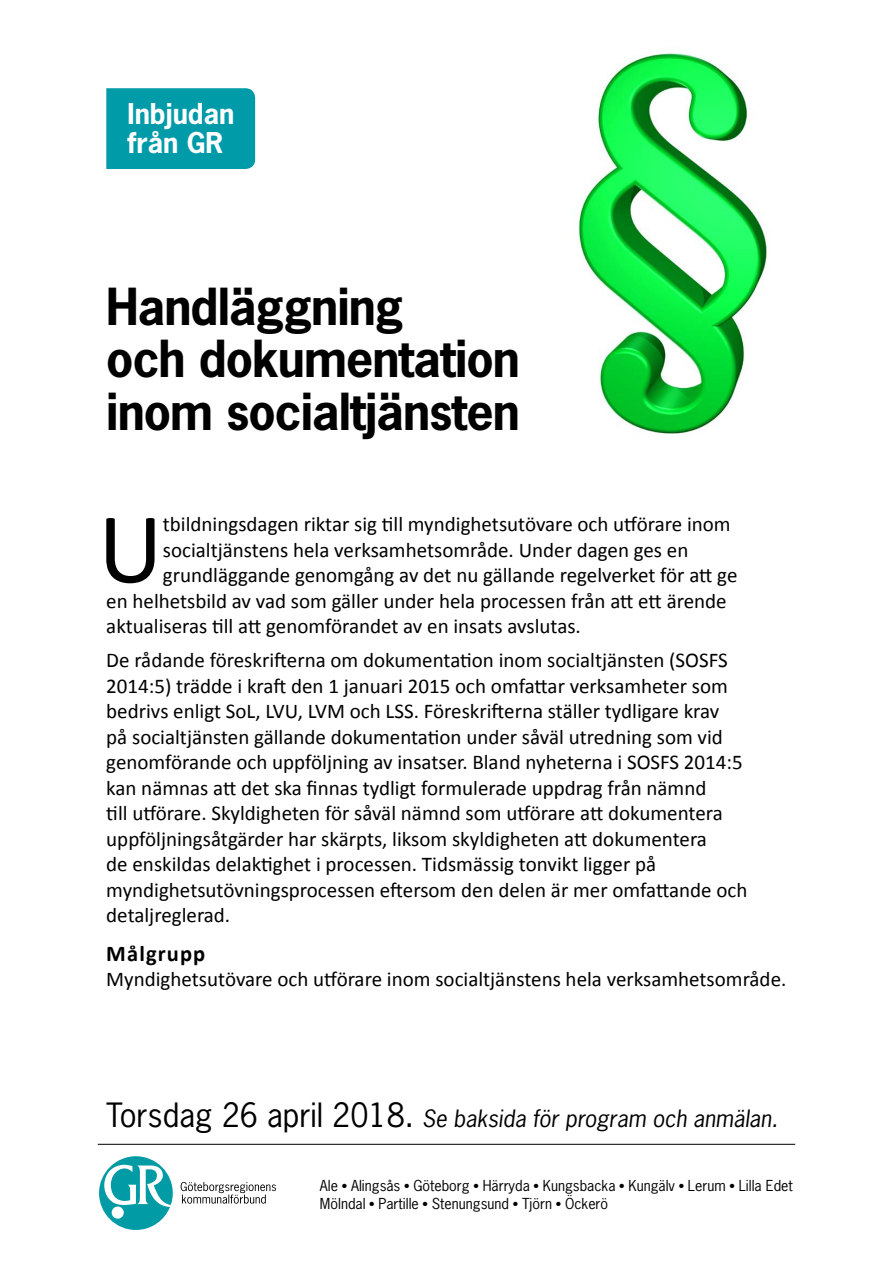
<style>
.page{position:relative;width:893px;height:1263px;background:#fff}
.page>*{position:absolute;margin:0;border:0;box-sizing:border-box;transform-origin:0 0}
.t1{font:101.4px "Calibri";color:#000}
.t2{font:700 48px/52.5px "News Gothic";letter-spacing:-.02em;color:#000}
.t3{font:700 27px/28.5px "News Gothic";color:#fff}
.t4{font:italic 22.5px "News Gothic";color:#000}
.t5{font:700 22.5px "Calibri";letter-spacing:.05em;color:#000}
.t6{font:21px/25.5px "Calibri";color:#000}
.t7{font:14.25px/18.8px "News Gothic";color:#000}
.s1{font-style:normal;font-size:31.5px}
</style>
<div class="page">
<svg style="left:181px;top:1182px;width:95px;height:22px"></svg>
<svg style="left:99px;top:1156px;width:74px;height:74px"></svg>
<hr style="left:98px;top:1144px;width:697px;height:1px;background:#000">
<div style="left:106px;top:88px;width:149px;height:81px;background:#009ba9"></div>
<img style="left:577px;top:53px;width:190px;height:381px">
<p class="t3" style="left:128px;top:99px;width:108px">Inbjudan från GR</p>
<h2 class="t2" style="left:106px;top:279px;width:415px">Handläggning<br>och dokumentation inom socialtjänsten</h2>
<h1 class="t1" style="left:98px;top:485px;width:67px">U</h1>
<p class="t6" style="left:163px;top:512px;width:569px">tbildningsdagen riktar sig till myndighetsutövare och utförare inom</p>
<p class="t6" style="left:163px;top:537px;width:527px">socialtjänstens hela verksamhetsområde. Under dagen ges en</p>
<p class="t6" style="left:163px;top:563px;width:576px">grundläggande genomgång av det nu gällande regelverket för att ge</p>
<p class="t6" style="left:106px;top:588px;width:622px">en helhetsbild av vad som gäller under hela processen från att ett ärende</p>
<p class="t6" style="left:106px;top:614px;width:476px">aktualiseras till att genomförandet av en insats avslutas.</p>
<p class="t6" style="left:106px;top:648px;width:643px">De rådande föreskrifterna om dokumentation inom socialtjänsten (SOSFS 2014:5) trädde i kraft den 1 januari 2015 och omfattar verksamheter som bedrivs enligt SoL, LVU, LVM och LSS. Föreskrifterna ställer tydligare krav<br>på socialtjänsten gällande dokumentation under såväl utredning som vid genomförande och uppföljning av insatser. Bland nyheterna i SOSFS 2014:5 kan nämnas att det ska finnas tydligt formulerade uppdrag från nämnd<br>till utförare. Skyldigheten för såväl nämnd som utförare att dokumentera uppföljningsåtgärder har skärpts, liksom skyldigheten att dokumentera<br>de enskildas delaktighet i processen. Tidsmässig tonvikt ligger på myndighetsutövningsprocessen eftersom den delen är mer omfattande och detaljreglerad.</p>
<p class="t5" style="left:106px;top:939px;width:101px">Målgrupp</p>
<p class="t6" style="left:106px;top:966px;width:682px">Myndighetsutövare och utförare inom socialtjänstens hela verksamhetsområde.</p>
<p class="t4" style="left:106px;top:1104px;width:673px"><span class="s1">Torsdag 26 april 2018.</span> Se baksida för program och anmälan.</p>
<p class="t7" style="left:320px;top:1176px;width:474px">Ale ● Alingsås ● Göteborg ● Härryda ● Kungsbacka ● Kungälv ● Lerum ● Lilla Edet<br>Mölndal ● Partille ● Stenungsund ● Tjörn ● Öckerö</p>
</div>
